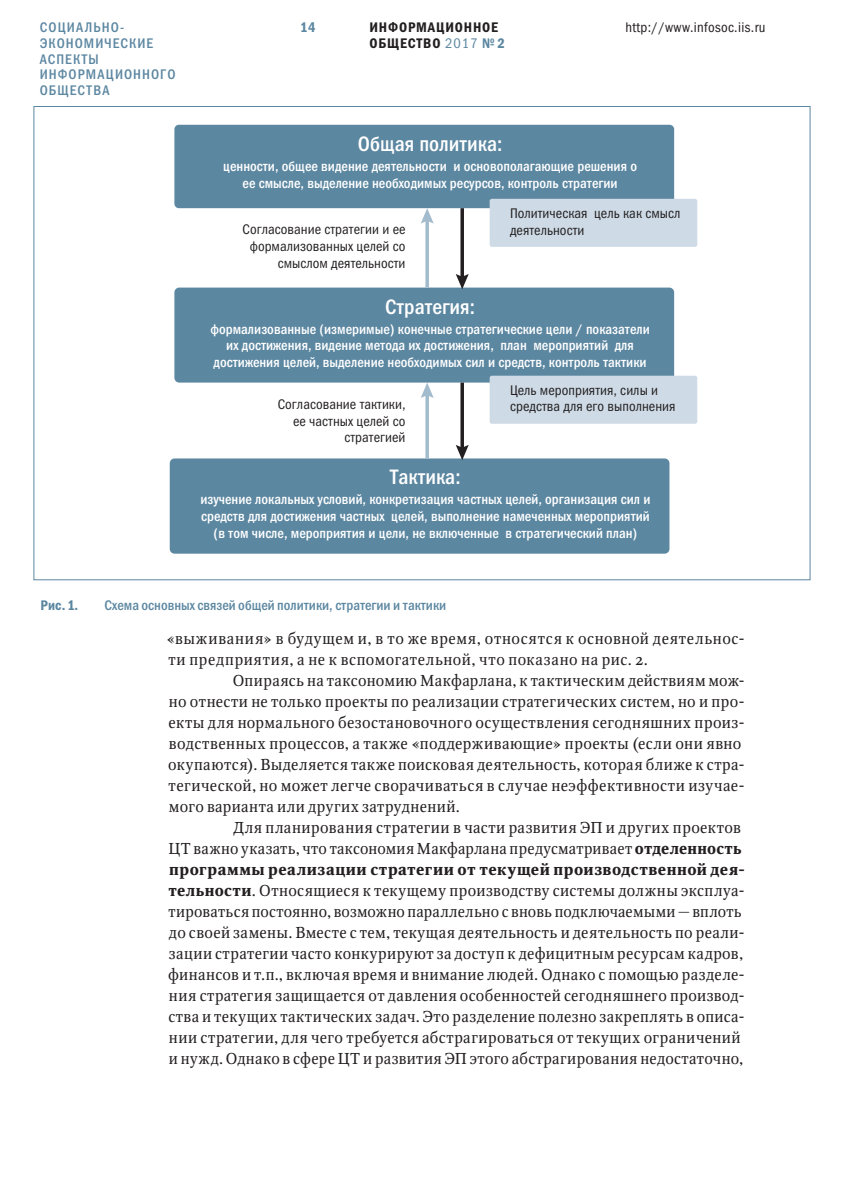
<style>
.page{position:relative;width:844px;height:1191px;background:#fff}
.page>*{position:absolute;margin:0;border:0;box-sizing:border-box;transform-origin:0 0}
.t1{font:21px "Franklin Gothic Medi Cond ITC";color:#fff}
._4-Statya_osnText{font:15.75px/21px "Octava";letter-spacing:.025em;color:#231f20}
.t2{font:14px/16.8px "Franklin Gothic Medi Cond ITC";color:#fff;text-align:center}
.t3{font:14px/16.8px "Franklin Gothic Book Cond ITC";color:#231f20;text-align:right}
._6-Podpis_basic{font:14px/15.8px "Franklin Gothic Medi Cond ITC";letter-spacing:.075em;color:#5c87a1}
._6-Podpis_basic-2{font:14px "Franklin Gothic Medi Cond ITC";color:#5c87a1}
.t4{font:14px/15.8px "Franklin Gothic Demi Cond ITC";letter-spacing:.06em;color:#231f20}
.t5{font:14px "Franklin Gothic Book Cond ITC";letter-spacing:.025em;color:#231f20}
._6-Podpis_basic-3{font:14px "Franklin Gothic Demi Cond ITC";color:#5c87a1}
.s1{font-family:"Franklin Gothic Book Cond ITC";color:#5c87a1}
.s2{color:#5c87a1}
.s3{font-weight:700}
</style>
<div class="page">
<div style="left:174px;top:125px;width:500px;height:83px;background:#5c87a1;border-radius:5px"></div>
<div style="left:489px;top:199px;width:208px;height:48px;background:#cedbe6;border-radius:2px"></div>
<div style="left:170px;top:458px;width:499px;height:95px;background:#5c87a1;border-radius:5px"></div>
<div style="left:174px;top:287px;width:500px;height:95px;background:#5c87a1;border-radius:5px"></div>
<div style="left:489px;top:376px;width:208px;height:48px;background:#cedbe6;border-radius:2px"></div>
<svg style="left:460px;top:208px;width:4px;height:66px"></svg>
<svg style="left:455px;top:274px;width:13px;height:15px"></svg>
<svg style="left:460px;top:382px;width:4px;height:63px"></svg>
<svg style="left:455px;top:445px;width:13px;height:15px"></svg>
<svg style="left:425px;top:398px;width:4px;height:60px"></svg>
<svg style="left:420px;top:382px;width:13px;height:16px"></svg>
<svg style="left:425px;top:223px;width:4px;height:64px"></svg>
<svg style="left:420px;top:208px;width:13px;height:15px"></svg>
<p class="_6-Podpis_basic-3" style="left:300px;top:19px;width:17px">14</p>
<p class="t5" style="left:625px;top:19px;width:141px">http://www.infosoc.iis.ru</p>
<p class="_6-Podpis_basic" style="left:40px;top:19px;width:137px">СОЦИАЛЬНО-<br>ЭКОНОМИЧЕСКИЕ<br>АСПЕКТЫ<br>ИНФОРМАЦИОННОГО<br>ОБЩЕСТВА</p>
<p class="t4" style="left:369px;top:19px;width:137px">ИНФОРМАЦИОННОЕ<br>ОБЩЕСТВО <span class="s1">2017</span> <span class="s2">№ 2</span></p>
<p class="t1" style="left:358px;top:131px;width:146px">Общая политика:</p>
<p class="t2" style="left:223px;top:158px;width:415px">ценности, общее видение деятельности и основополагающие решения о ее смысле, выделение необходимых ресурсов, контроль стратегии</p>
<p class="t3" style="left:242px;top:221px;width:164px">Согласование стратегии и ее формализованных целей со смыслом деятельности</p>
<p class="t1" style="left:385px;top:294px;width:91px">Стратегия:</p>
<p class="t3" style="left:510px;top:205px;width:172px;text-align:left">Политическая цель как смысл деятельности</p>
<p class="t2" style="left:210px;top:320px;width:441px">формализованные (измеримые) конечные стратегические цели / показатели их достижения, видение метода их достижения, план мероприятий для достижения целей, выделение необходимых сил и средств, контроль тактики</p>
<p class="t3" style="left:278px;top:396px;width:129px">Согласование тактики, ее частных целей со стратегией</p>
<p class="t1" style="left:390px;top:465px;width:72px">Тактика:</p>
<p class="t3" style="left:510px;top:381px;width:167px;text-align:left">Цель мероприятия, силы и средства для его выполнения</p>
<p class="t2" style="left:200px;top:491px;width:451px">изучение локальных условий, конкретизация частных целей, организация сил и средств для достижения частных целей, выполнение намеченных мероприятий (в том числе, мероприятия и цели, не включенные в стратегический план)</p>
<p class="_6-Podpis_basic-3" style="left:41px;top:596px;width:39px">Рис. 1.</p>
<p class="_6-Podpis_basic-2" style="left:105px;top:597px;width:343px">Схема основных связей общей политики, стратегии и тактики</p>
<p class="_4-Statya_osnText" style="left:166px;top:627px;width:579px">«выживания» в будущем и, в то же время, относятся к основной деятельнос&shy;ти предприятия, а не к вспомогательной, что показано на рис. 2.</p>
<p class="_4-Statya_osnText" style="left:168px;top:669px;width:578px;text-indent:65px">Опираясь на таксономию Макфарлана, к тактическим действиям мож&shy;но отнести не только проекты по реализации стратегических систем, но и про&shy;екты для нормального безостановочного осуществления сегодняшних произ&shy;водственных процессов, а также «поддерживающие» проекты (если они явно окупаются). Выделяется также поисковая деятельность, которая ближе к стра&shy;тегической, но может легче сворачиваться в случае неэффективности изучае&shy;мого варианта или других затруднений.</p>
<p class="_4-Statya_osnText" style="left:168px;top:816px;width:578px;text-indent:65px">Для планирования стратегии в части развития ЭП и других проектов ЦТ важно указать, что таксономия Макфарлана предусматривает <span class="s3">отделенность программы реализации стратегии от текущей производственной дея&shy;тельности</span>. Относящиеся к текущему производству системы должны эксплуа&shy;тироваться постоянно, возможно параллельно с вновь подключаемыми— вплоть до своей замены. Вместе с тем, текущая деятельность и деятельность по реали&shy;зации стратегии часто конкурируют за доступ к дефицитным ресурсам кадров, финансов и т.п., включая время и внимание людей. Однако с помощью разделе&shy;ния стратегия защищается от давления особенностей сегодняшнего производ&shy;ства и текущих тактических задач. Это разделение полезно закреплять в описа&shy;нии стратегии, для чего требуется абстрагироваться от текущих ограничений и нужд. Однако в сфере ЦТ и развития ЭП этого абстрагирования недостаточно,</p>
</div>
